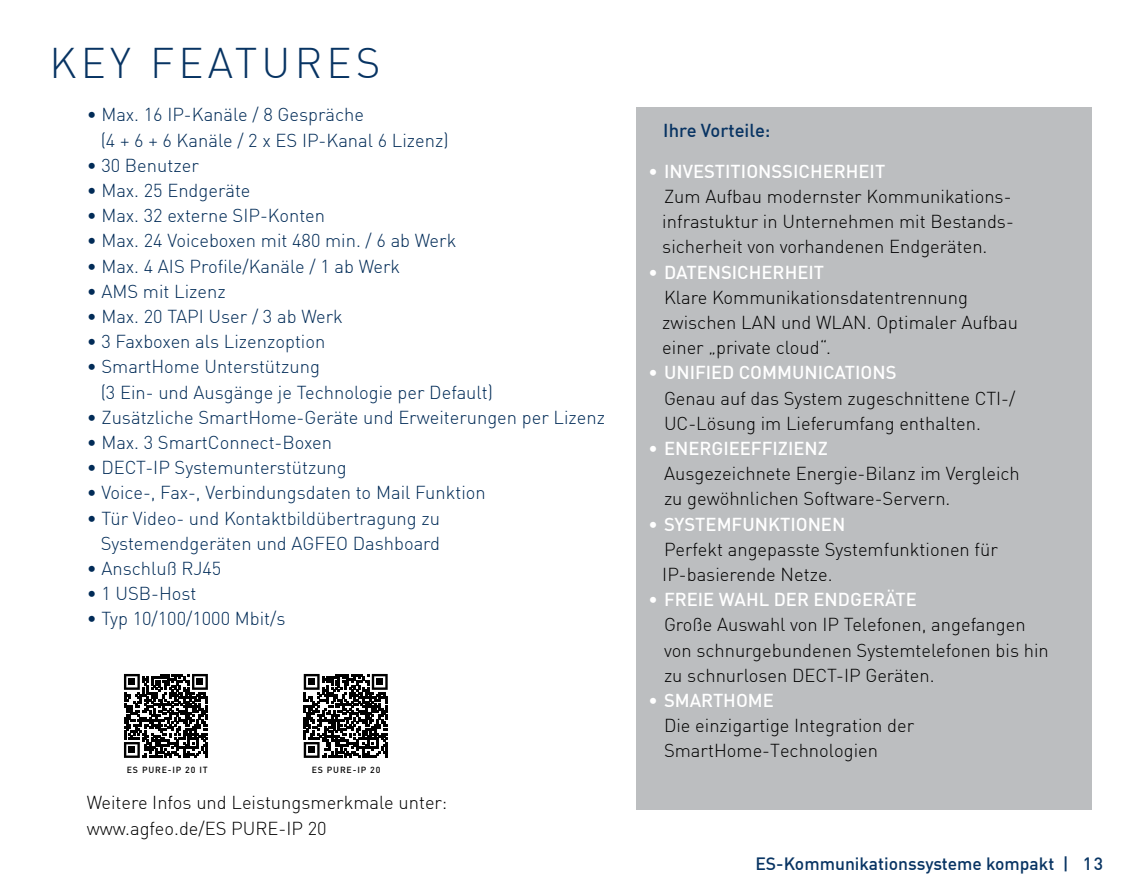
<style>
.page{position:relative;width:1141px;height:893px;background:#fff}
.page>*{position:absolute;margin:0;border:0;box-sizing:border-box;transform-origin:0 0}
.t1{font:300 42px "DIN Offc";color:#083463}
.t2{font:300 18.38px/25.2px "DIN Offc";color:#000}
.t3{font:300 18.38px/25.2px "DIN Offc";color:#012b57}
.t4{font:500 18.38px "DIN Offc";color:#fff}
.t5{font:500 18.38px "DIN Offc";color:#083463}
.t6{font:500 17.5px "DIN Offc";color:#083463}
.t7{font:500 8.75px "DIN Offc";letter-spacing:.1em;color:#000}
.s1{font-weight:300}
.s2{color:#fff}
.s3{font-weight:500;color:#fff}
</style>
<div class="page">
<div style="left:636px;top:107px;width:456px;height:703px;background:#bcbec0"></div>
<svg style="left:304px;top:674px;width:84px;height:84px"></svg>
<div style="left:308px;top:678px;width:7px;height:7px;background:#000"></div>
<div style="left:376px;top:678px;width:7px;height:7px;background:#000"></div>
<div style="left:308px;top:746px;width:7px;height:7px;background:#000"></div>
<svg style="left:124px;top:674px;width:84px;height:84px"></svg>
<div style="left:128px;top:678px;width:7px;height:7px;background:#000"></div>
<div style="left:197px;top:678px;width:6px;height:7px;background:#000"></div>
<div style="left:128px;top:746px;width:7px;height:7px;background:#000"></div>
<h1 class="t1" style="left:50px;top:37px;width:156px">Key Featu</h1>
<h1 class="t1" style="left:295px;top:37px;width:57px">res</h1>
<p class="t3" style="left:101px;top:102px;width:349px;text-indent:-14px">• Max. 16 IP-Kanäle / 8 Gespräche<br>(4 + 6 + 6 Kanäle / 2 x ES I P-Kanal 6 Lizenz)</p>
<p class="t3" style="left:87px;top:152px;width:114px">• 30 Benutzer</p>
<p class="t3" style="left:87px;top:178px;width:165px">• Max. 25 Endgeräte</p>
<p class="t3" style="left:87px;top:203px;width:240px">• Max. 32 externe SIP-Konten</p>
<p class="t3" style="left:87px;top:228px;width:371px">• Max. 24 Voiceboxen mit 480 min. / 6 ab Werk</p>
<p class="t3" style="left:87px;top:253px;width:315px">• Max. 4 AIS Profile/Kanäle / 1 ab Werk</p>
<p class="t3" style="left:87px;top:278px;width:141px">• AMS mit Lizenz</p>
<p class="t3" style="left:87px;top:304px;width:258px">• Max. 20 TAPI User / 3 ab Werk</p>
<p class="t3" style="left:87px;top:329px;width:240px">• 3 Faxboxen als Lizenzoption</p>
<p class="t3" style="left:101px;top:354px;width:394px;text-indent:-14px">• SmartHome Unterstützung<br>(3 Ein- und Ausgänge je Technologie per Default)</p>
<p class="t3" style="left:87px;top:404px;width:520px">• Zusätzliche SmartHome-Geräte und Erweiterungen per Lizenz</p>
<p class="t3" style="left:87px;top:430px;width:247px">• Max. 3 SmartConnect-Boxen</p>
<p class="t3" style="left:87px;top:455px;width:262px">• DECT-IP Systemunterstützung</p>
<p class="t3" style="left:87px;top:480px;width:401px">• Voice-, Fax-, Verbindungsdaten to Mail Funktion</p>
<p class="t3" style="left:87px;top:505px;width:355px;text-align:right">• Tür Video- und Kontaktbildübertragung zu<br>Systemendgeräten und AG FEO Dashboard</p>
<p class="t3" style="left:87px;top:556px;width:136px">• Anschluß RJ45</p>
<p class="t3" style="left:87px;top:581px;width:111px">• 1 USB-Host</p>
<p class="t3" style="left:87px;top:606px;width:200px">• Typ 10/100/1000 Mbit/s</p>
<p class="t7" style="left:127px;top:765px;width:23px">ES PUR</p>
<p class="t7" style="left:162px;top:765px;width:47px">E-IP 20 IT</p>
<p class="t7" style="left:312px;top:765px;width:23px">ES PUR</p>
<p class="t7" style="left:347px;top:765px;width:35px">E-IP 20</p>
<p class="t2" style="left:87px;top:790px;width:362px">Weitere I nfos und Leistungsmerkmale unter: www.agfeo.de/ES PUR E-I P 20</p>
<p class="t5" style="left:663px;top:118px;width:109px">I HRE VORTEILE:</p>
<p class="t4" style="left:648px;top:159px;width:235px"><span class="s1">•</span> I NVESTITIONSSICHERHEIT</p>
<p class="t2" style="left:648px;top:184px;width:365px">Zum Aufbau modernster Kommunikations-</p>
<p class="t2" style="left:662px;top:209px;width:353px">infrastuktur in Unternehmen mit Bestands-</p>
<p class="t2" style="left:662px;top:234px;width:327px">sicherheit von vorhandenen Endgeräten.</p>
<p class="t4" style="left:648px;top:260px;width:28px"><span class="s1">•</span> DATE</p>
<p class="t4" style="left:708px;top:260px;width:114px">NSICHERHEIT</p>
<p class="t2" style="left:662px;top:284px;width:357px">Klare Kommunikationsdatentrennung zwischen LAN und WLAN. Optimaler Aufbau einer „private cloud“.</p>
<p class="t4" style="left:648px;top:361px;width:248px"><span class="s1">•</span> UNIFIED COMMUNICATIONS</p>
<p class="t2" style="left:648px;top:385px;width:369px">Genau auf das System zugeschnittene CTI -/</p>
<p class="t2" style="left:664px;top:410px;width:318px">UC-Lösung im Lieferumfang enthalten.</p>
<p class="t4" style="left:648px;top:437px;width:92px"><span class="s1">•</span> ENERGIEEFF</p>
<p class="t4" style="left:772px;top:437px;width:55px">IZIENZ</p>
<p class="t2" style="left:664px;top:461px;width:357px">Ausgezeichnete Energie-Bilanz im Vergleich zu gewöhnlichen Software-Servern.</p>
<p class="t2" style="left:662px;top:511px;width:337px;text-indent:-14px"><span class="s2">•</span> <span class="s3">SYSTEMFUNKTIONEN<br></span>Perfekt angepasste Systemfunktionen für<br>I P-basierende Netze.</p>
<p class="t4" style="left:648px;top:588px;width:85px"><span class="s1">•</span> FREIE WAH</p>
<p class="t4" style="left:759px;top:588px;width:148px">L DER ENDGERÄTE</p>
<p class="t2" style="left:664px;top:612px;width:386px;text-indent:-16px">Große Auswahl von I P Telefonen, angefangen von schnurgebundenen Systemtelefonen bis hin zu schnurlosen DECT-I P Geräten.</p>
<p class="t2" style="left:664px;top:687px;width:252px;text-indent:-16px"><span class="s2">•</span> <span class="s3">SMARTHOME<br></span>Die einzigartige I ntegration der<br>SmartHome-Technologien</p>
<p class="t6" style="left:755px;top:853px;width:315px">ES-KOMMUNIKATIONSSYSTEME KOMPAKT |</p>
<p class="t6" style="left:1083px;top:853px;width:22px">13</p>
</div>
